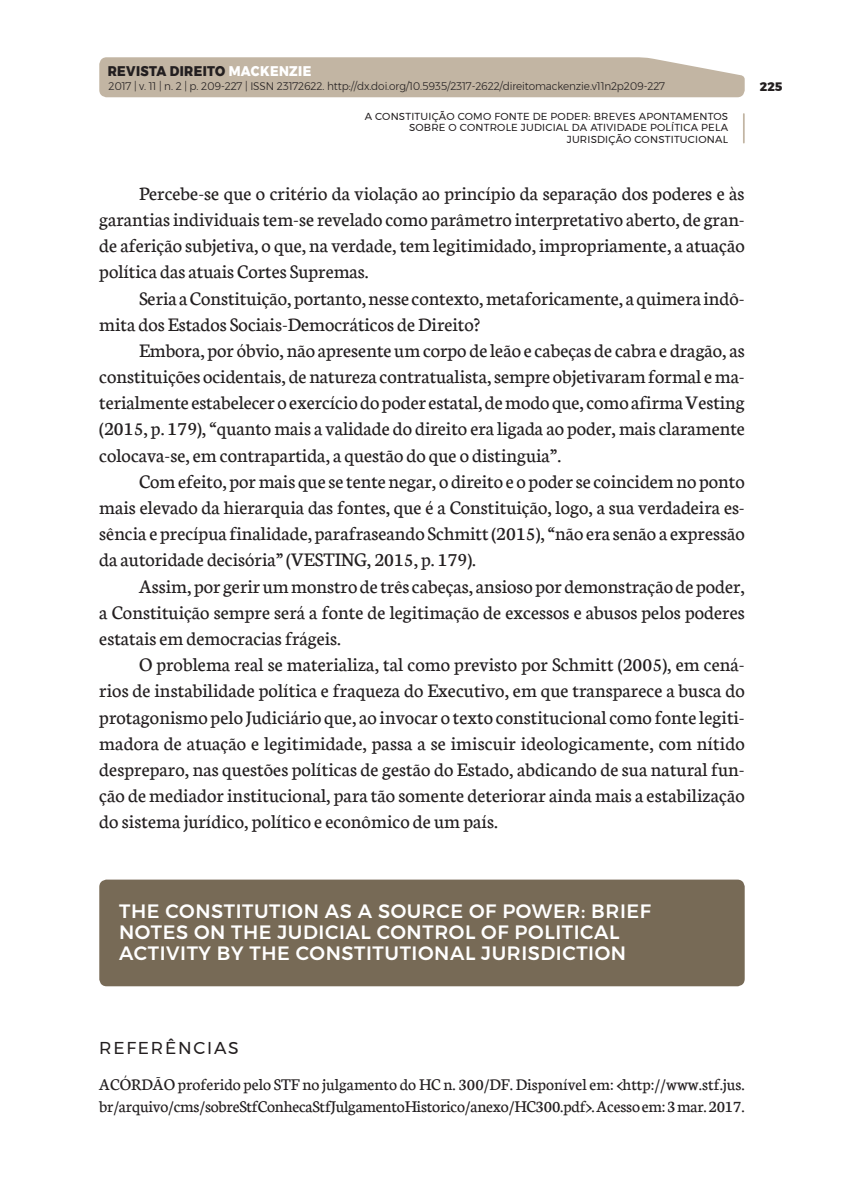
<style>
.page{position:relative;width:844px;height:1191px;background:#fff}
.page>*{position:absolute;margin:0;border:0;box-sizing:border-box;transform-origin:0 0}
.t1{font:20.47px/26.2px "Neuton";color:#231f20;text-align:justify}
.t2{font:500 19.25px "Montserrat";letter-spacing:.03em;color:#fff}
.t3{font:17.5px/21.3px "Neuton";letter-spacing:-.01em;color:#231f20}
.t4{font:17.15px "Montserrat";letter-spacing:.105em;color:#231f20}
.t5{font:800 14px "Montserrat";letter-spacing:.03em;color:#231f20;scale:.9 1}
.t6{font:800 12.25px "Montserrat";color:#231f20}
.t7{font:300 11.03px "Montserrat";letter-spacing:-.01em;color:#231f20;scale:.95 1}
.t8{font:10.15px/11.2px "Montserrat";letter-spacing:.02em;color:#231f20;text-align:right}
.s1{color:#fff}
</style>
<div class="page">
<div style="left:99px;top:57px;width:645px;height:40px;background:#c2b5a3"></div>
<hr style="left:742px;top:114px;width:2px;height:29px;background:#c2b5a3">
<div style="left:99px;top:879px;width:645px;height:107px;background:#776a56;border-radius:7px"></div>
<p class="t5" style="left:108px;top:59px;width:228px">REVISTA DIREITO <span class="s1">MACKENZIE</span></p>
<p class="t7" style="left:108px;top:78px;width:587px">2017 | v. 11 | n. 2 | p. 209-227 | ISSN 23172622. http://dx.doi.org/10.5935/2317-2622/direitomackenzie.v11n2p209-227</p>
<p class="t6" style="left:759px;top:76px;width:24px">225</p>
<p class="t8" style="left:364px;top:111px;width:365px">A CONSTITUIÇÃO COMO FONTE DE PODER: BREVES APONTAMENTOS<br>SOBRE O CONTROLE JUDICIAL DA ATIVIDADE POLÍTICA PELA<br>JURISDIÇÃO CONSTITUCIONAL</p>
<p class="t1" style="left:99px;top:180px;width:646px;text-indent:40px">Percebe-se que o critério da violação ao princípio da separação dos poderes e às garantias individuais tem-se revelado como parâmetro interpretativo aberto, de gran&shy;de aferição subjetiva, o que, na verdade, tem legitimidado, impropriamente, a atuação política das atuais Cortes Supremas.</p>
<p class="t1" style="left:99px;top:285px;width:646px;text-indent:40px">Seria a Constituição, portanto, nesse contexto, metaforicamente, a quimera indô&shy;mita dos Estados Sociais-Democráticos de Direito?</p>
<p class="t1" style="left:99px;top:337px;width:647px;text-indent:40px">Embora, por óbvio, não apresente um corpo de leão e cabeças de cabra e dragão, as constituições ocidentais, de natureza contratualista, sempre objetivaram formal e ma&shy;terialmente estabelecer o exercício do poder estatal, de modo que, como afirma Vesting (2015, p. 179), “quanto mais a validade do direito era ligada ao poder, mais claramente colocava-se, em contrapartida, a questão do que o distinguia”.</p>
<p class="t1" style="left:99px;top:468px;width:646px;text-indent:40px">Com efeito, por mais que se tente negar, o direito e o poder se coincidem no ponto mais elevado da hierarquia das fontes, que é a Constituição, logo, a sua verdadeira es&shy;sência e precípua finalidade, parafraseando Schmitt (2015), “não era senão a expressão da autoridade decisória” (VESTING, 2015, p. 179).</p>
<p class="t1" style="left:99px;top:573px;width:647px;text-indent:40px">Assim, por gerir um monstro de três cabeças, ansioso por demonstração de poder, a Constituição sempre será a fonte de legitimação de excessos e abusos pelos poderes estatais em democracias frágeis.</p>
<p class="t1" style="left:99px;top:651px;width:647px;text-indent:40px">O problema real se materializa, tal como previsto por Schmitt (2005), em cená&shy;rios de instabilidade política e fraqueza do Executivo, em que transparece a busca do protagonismo pelo Judiciário que, ao invocar o texto constitucional como fonte legiti&shy;madora de atuação e legitimidade, passa a se imiscuir ideologicamente, com nítido despreparo, nas questões políticas de gestão do Estado, abdicando de sua natural fun&shy;ção de mediador institucional, para tão somente deteriorar ainda mais a estabilização do sistema jurídico, político e econômico de um país.</p>
<p class="t2" style="left:119px;top:896px;width:89px">THE CONSTITUTI</p>
<p class="t2" style="left:287px;top:896px;width:261px">ON AS A SOURCE OF POWER</p>
<p class="t2" style="left:581px;top:896px;width:37px">: BRIEF</p>
<p class="t2" style="left:119px;top:917px;width:45px">NOTES</p>
<p class="t2" style="left:194px;top:917px;width:52px">ON THE</p>
<p class="t2" style="left:277px;top:917px;width:73px">JU DICIAL</p>
<p class="t2" style="left:376px;top:917px;width:44px">CONTR</p>
<p class="t2" style="left:448px;top:917px;width:105px">OL OF POLITI</p>
<p class="t2" style="left:580px;top:917px;width:28px">CAL</p>
<p class="t2" style="left:119px;top:938px;width:41px">ACTIVITY</p>
<p class="t2" style="left:217px;top:938px;width:47px">BY THE</p>
<p class="t2" style="left:296px;top:938px;width:42px">CONSTITUTI</p>
<p class="t2" style="left:418px;top:938px;width:31px">ONAL</p>
<p class="t2" style="left:481px;top:938px;width:13px">JURIS</p>
<p class="t2" style="left:540px;top:938px;width:84px">DICTION</p>
<p class="t4" style="left:99px;top:1035px;width:141px">REFERÊNCIAS</p>
<p class="t3" style="left:99px;top:1074px;width:647px">ACÓRDÃO proferido pelo STF no julgamento do HC n. 300/DF. Disponível em: &lt;http://www.stf.jus. br/arquivo/cms/sobreStfConhecaStfJulgamentoHistorico/anexo/HC300.pdf&gt;. Acesso em: 3 mar. 2017.</p>
</div>
